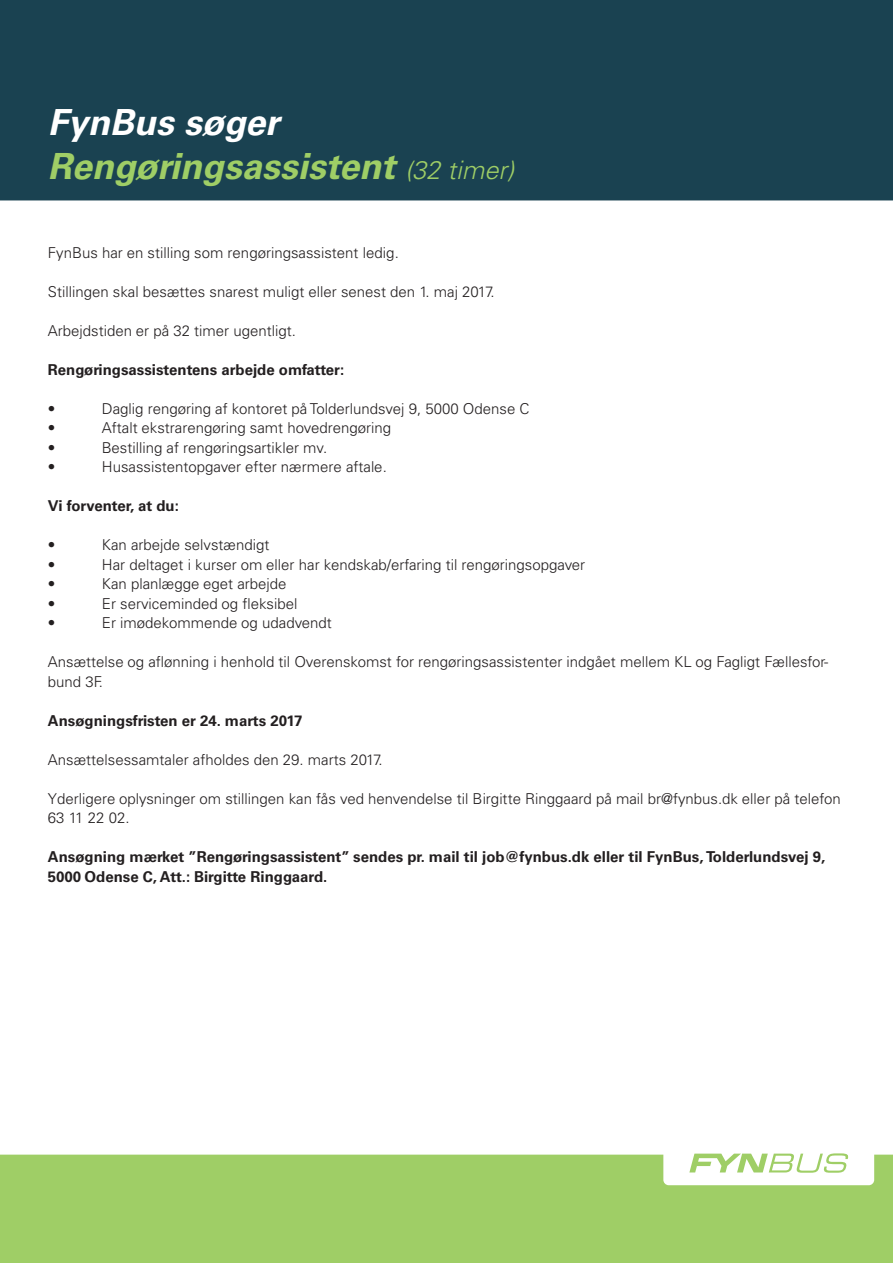
<style>
.page{position:relative;width:893px;height:1263px;background:#fff}
.page>*{position:absolute;margin:0;border:0;box-sizing:border-box;transform-origin:0 0}
.t1{font:italic 700 36px "Univers LT Pro 65";color:#9fce66}
.t2{font:italic 700 36px "Univers LT Pro 65";color:#fff}
.t3{font:300 15px/19.5px "Univers LT Pro 45";color:#231f20}
.t4{font:700 15px/19.5px "Univers LT Pro 65";color:#231f20}
.s1{font-family:"Univers LT Pro 45";font-weight:300;font-size:25.5px}
</style>
<div class="page">
<div style="left:0;top:0;width:893px;height:200px;background:#1a4251"></div>
<div style="left:0;top:1154px;width:893px;height:109px;background:#9fce66"></div>
<div style="left:663px;top:1141px;width:211px;height:44px;background:#fff;border-radius:5px"></div>
<svg style="left:689px;top:1153px;width:160px;height:20px"></svg>
<p class="t2" style="left:48px;top:101px;width:233px">FynBus søger</p>
<p class="t1" style="left:48px;top:144px;width:468px">Rengøringsassistent <span class="s1">(32 timer)</span></p>
<p class="t3" style="left:48px;top:242px;width:352px">FynBus har en stilling som rengøringsassistent ledig.</p>
<p class="t3" style="left:48px;top:281px;width:448px">Stillingen skal besættes snarest muligt eller senest den 1. maj 2017.</p>
<p class="t3" style="left:48px;top:320px;width:250px">Arbejdstiden er på 32 timer ugentligt.</p>
<p class="t4" style="left:48px;top:359px;width:298px">Rengøringsassistentens arbejde omfatter:</p>
<p class="t3" style="left:48px;top:398px;width:9px">•</p>
<p class="t3" style="left:102px;top:398px;width:429px">Daglig rengøring af kontoret på Tolderlundsvej 9, 5000 Odense C</p>
<p class="t3" style="left:48px;top:418px;width:9px">•</p>
<p class="t3" style="left:102px;top:418px;width:291px">Aftalt ekstrarengøring samt hovedrengøring</p>
<p class="t3" style="left:48px;top:437px;width:9px">•</p>
<p class="t3" style="left:102px;top:437px;width:227px">Bestilling af rengøringsartikler mv.</p>
<p class="t3" style="left:48px;top:457px;width:9px">•</p>
<p class="t3" style="left:102px;top:457px;width:286px">Husassistentopgaver efter nærmere aftale.</p>
<p class="t4" style="left:48px;top:496px;width:133px">Vi forventer, at du:</p>
<p class="t3" style="left:48px;top:535px;width:9px">•</p>
<p class="t3" style="left:102px;top:535px;width:169px">Kan arbejde selvstændigt</p>
<p class="t3" style="left:48px;top:554px;width:9px">•</p>
<p class="t3" style="left:102px;top:554px;width:485px">Har deltaget i kurser om eller har kendskab/erfaring til rengøringsopgaver</p>
<p class="t3" style="left:48px;top:574px;width:9px">•</p>
<p class="t3" style="left:102px;top:574px;width:186px">Kan planlægge eget arbejde</p>
<p class="t3" style="left:48px;top:593px;width:9px">•</p>
<p class="t3" style="left:102px;top:593px;width:197px">Er serviceminded og fleksibel</p>
<p class="t3" style="left:48px;top:613px;width:9px">•</p>
<p class="t3" style="left:102px;top:613px;width:232px">Er imødekommende og udadvendt</p>
<p class="t3" style="left:48px;top:652px;width:782px">Ansættelse og aflønning i henhold til Overenskomst for rengøringsassistenter indgået mellem KL og Fagligt Fællesfor&shy;bund 3F.</p>
<p class="t4" style="left:48px;top:710px;width:256px">Ansøgningsfristen er 24. marts 2017</p>
<p class="t3" style="left:48px;top:749px;width:336px">Ansættelsessamtaler afholdes den 29. marts 2017.</p>
<p class="t3" style="left:48px;top:788px;width:794px">Yderligere oplysninger om stillingen kan fås ved henvendelse til Birgitte Ringgaard på mail br@fynbus.dk eller på telefon<br>63 11 22 02.</p>
<p class="t4" style="left:48px;top:847px;width:779px">Ansøgning mærket ”Rengøringsassistent” sendes pr. mail til job@fynbus.dk eller til FynBus, Tolderlundsvej 9,<br>5000 Odense C, Att.: Birgitte Ringgaard.</p>
</div>
